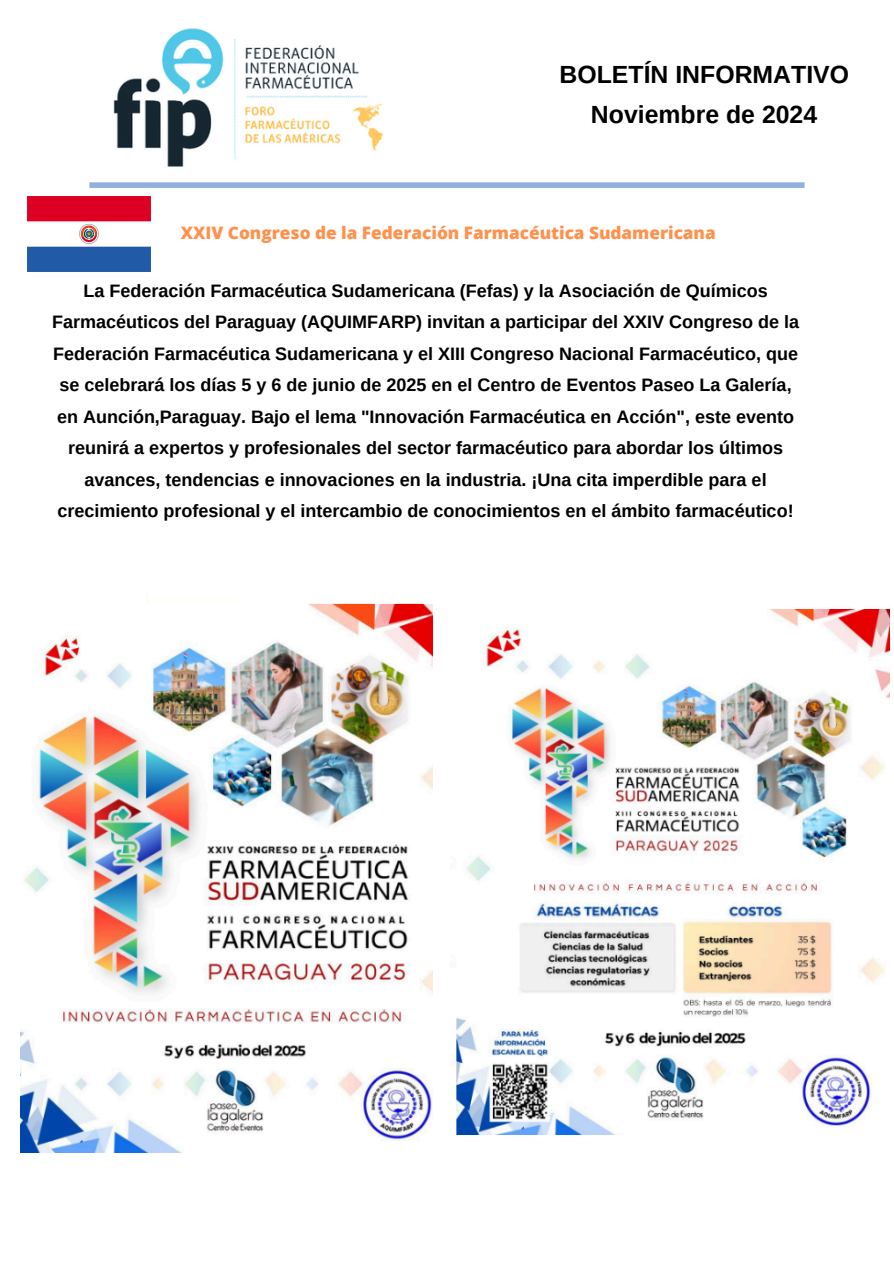
<style>
.page{position:relative;width:894px;height:1264px;background:#fff}
.page>*{position:absolute;margin:0;border:0;box-sizing:border-box;transform-origin:0 0}
.t1{font:700 24.75px "Arimo";color:#000}
.t2{font:700 18px/31.5px "Arimo";color:#000;text-align:center}
.t3{font:800 17.1px "Open Sans";color:#ff914d}
</style>
<div class="page">
<div style="left:89px;top:182px;width:715px;height:6px;background:#90b1de"></div>
<img style="left:113px;top:28px;width:270px;height:139px">
<img style="left:20px;top:603px;width:412px;height:549px">
<img style="left:456px;top:609px;width:433px;height:525px">
<img style="left:28px;top:197px;width:123px;height:74px">
<h1 class="t1" style="left:559px;top:61px;width:291px">BOLETÍN INFORMATIVO</h1>
<h2 class="t1" style="left:590px;top:101px;width:228px">Noviembre de 2024</h2>
<p class="t3" style="left:181px;top:221px;width:536px">XXIV Congreso de la Federación Farmacéutica Sudamericana</p>
<p class="t2" style="left:52px;top:275px;width:748px">La Federación Farmacéutica Sudamericana (Fefas) y la Asociación de Químicos Farmacéuticos del Paraguay (AQUIMFARP) invitan a participar del XXIV Congreso de la Federación Farmacéutica Sudamericana y el XIII Congreso Nacional Farmacéutico, que se celebrará los días 5 y 6 de junio de 2025 en el Centro de Eventos Paseo La Galería, en Aunción,Paraguay. Bajo el lema "Innovación Farmacéutica en Acción", este evento reunirá a expertos y profesionales del sector farmacéutico para abordar los últimos avances, tendencias e innovaciones en la industria. ¡Una cita imperdible para el crecimiento profesional y el intercambio de conocimientos en el ámbito farmacéutico!</p>
</div>
